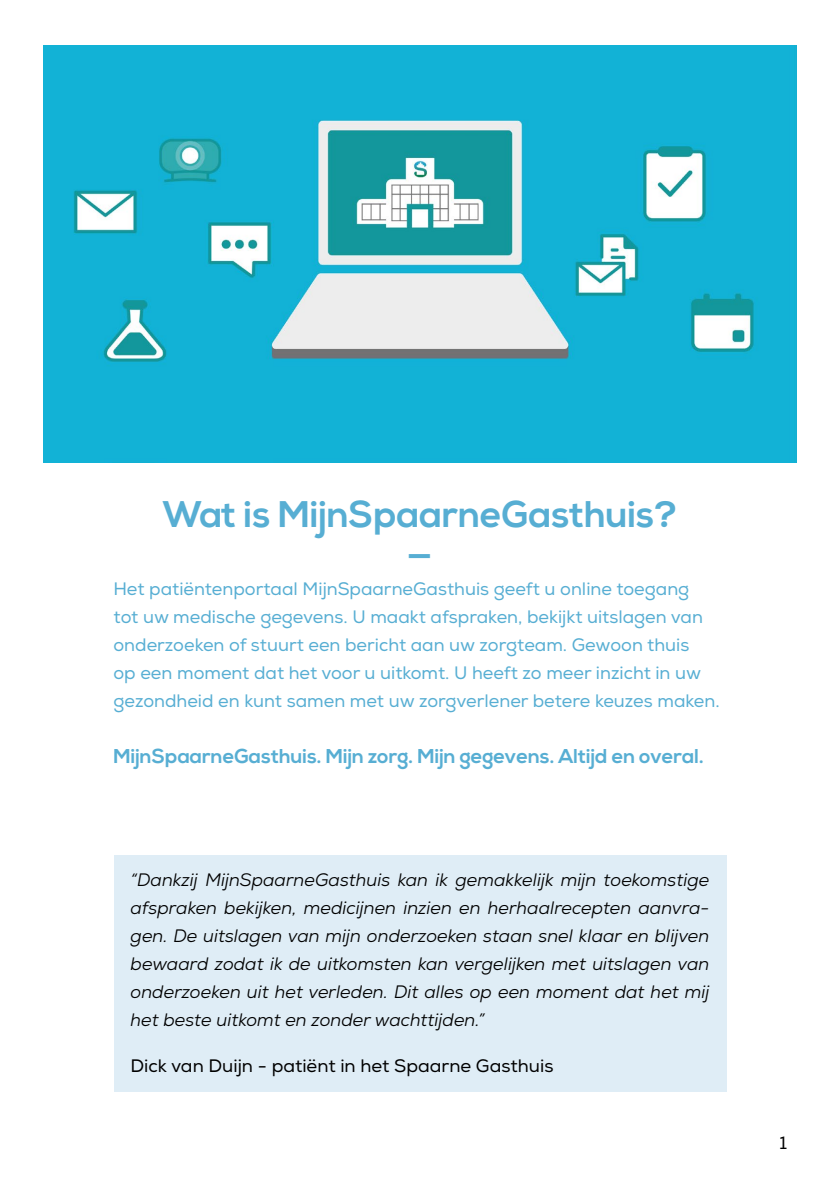
<style>
.page{position:relative;width:840px;height:1191px;background:#fff}
.page>*{position:absolute;margin:0;border:0;box-sizing:border-box;transform-origin:0 0}
.t1{font:700 37px/40px "Nexa";color:#57aed3;text-align:center}
.t2{font:700 20px "Nexa";color:#57aed3}
.t3{font:italic 18px/28px "Nexa";color:#000;text-align:justify}
.t4{font:18px/28px "Nexa";color:#57aed3}
.t5{font:18px "Nexa";color:#000}
</style>
<div class="page">
<img style="left:44px;top:45px;width:751px;height:417px">
<div style="left:113px;top:855px;width:613px;height:236px;background:#dfedf6"></div>
<h1 class="t1" style="left:162px;top:495px;width:516px">Wat is MijnSpaarneGasthuis? —</h1>
<p class="t4" style="left:113px;top:575px;width:607px">Het patiëntenportaal MijnSpaarneGasthuis geeft u online toegang<br>tot uw medische gegevens. U maakt afspraken, bekijkt uitslagen van onderzoeken of stuurt een bericht aan uw zorgteam. Gewoon thuis<br>op een moment dat het voor u uitkomt. U heeft zo meer inzicht in uw gezondheid en kunt samen met uw zorgverlener betere keuzes maken.</p>
<p class="t2" style="left:113px;top:744px;width:591px">MijnSpaarneGasthuis. Mijn zorg. Mijn gegevens. Altijd en overal.</p>
<p class="t3" style="left:130px;top:865px;width:580px">“Dankzij MijnSpaarneGasthuis kan ik gemakkelijk mijn toekomstige afspraken bekijken, medicijnen inzien en herhaalrecepten aanvra&shy;gen. De uitslagen van mijn onderzoeken staan snel klaar en blijven bewaard zodat ik de uitkomsten kan vergelijken met uitslagen van onderzoeken uit het verleden. Dit alles op een moment dat het mij het beste uitkomt en zonder wachttijden.”</p>
<p class="t5" style="left:130px;top:1054px;width:424px">Dick van Duijn - patiënt in het Spaarne Gasthuis</p>
<p class="t5" style="left:779px;top:1131px;width:9px">1</p>
</div>
